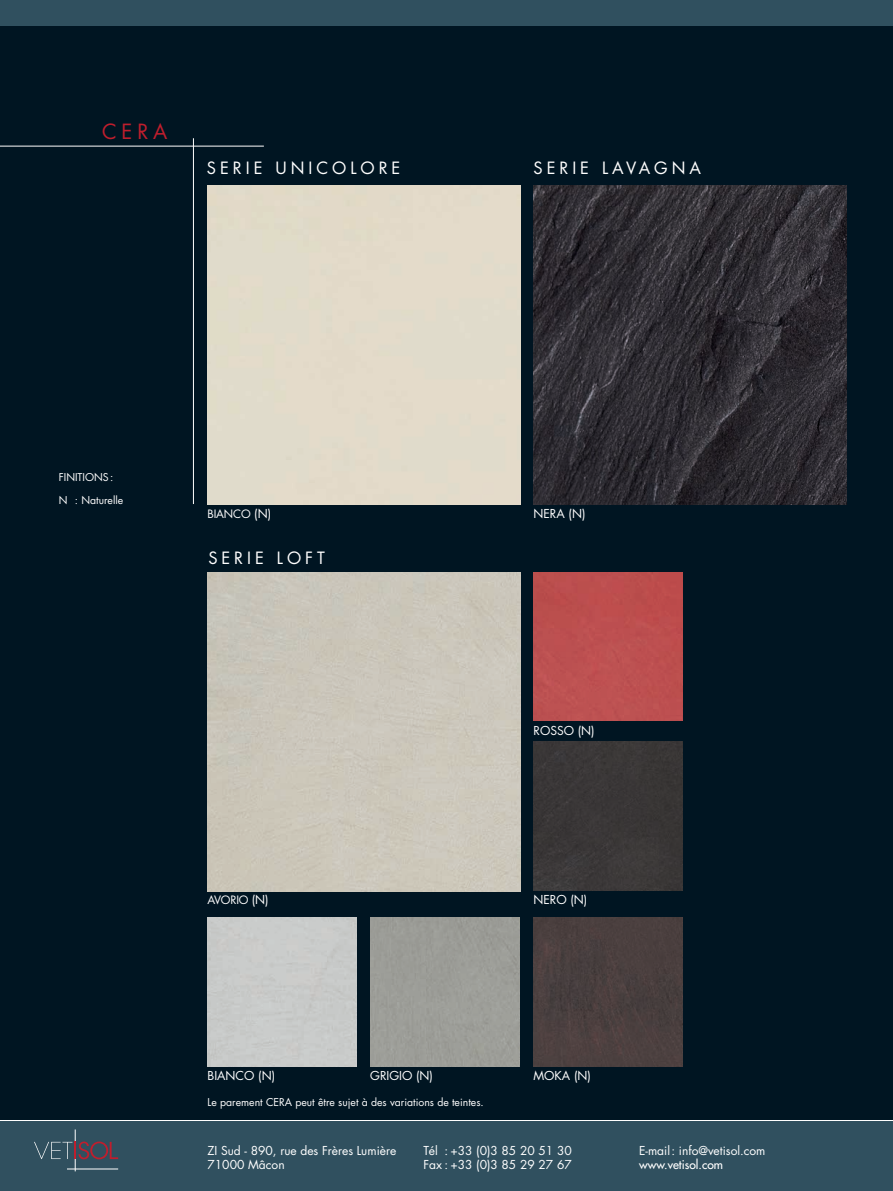
<style>
.page{position:relative;width:893px;height:1191px;background:#fff}
.page>*{position:absolute;margin:0;border:0;box-sizing:border-box;transform-origin:0 0}
.t1{font:20.4px "Futura";color:#bf1e2d}
.t2{font:16.5px "Futura";letter-spacing:.24em;color:#fff}
.t3{font:12px/14.4px "Futura";color:#fff}
.t4{font:12px "Futura";color:#fff}
.t5{font:11.25px "Futura";color:#fff}
.t6{font:10.5px/22.8px "Futura";color:#fff}
.s1{font-size:12px}
</style>
<div class="page">
<div style="left:0;top:0;width:893px;height:61px;background:#30505f"></div>
<div style="left:0;top:26px;width:893px;height:1093px;background:#001522"></div>
<div style="left:0;top:1121px;width:893px;height:70px;background:#30505f"></div>
<hr style="left:75px;top:1129px;width:1px;height:42px;background:#fff">
<svg style="left:34px;top:1141px;width:84px;height:18px"></svg>
<hr style="left:67px;top:1168px;width:51px;height:1px;background:#fff">
<hr style="left:0;top:146px;width:264px;height:1px;background:#fff">
<hr style="left:193px;top:138px;width:1px;height:366px;background:#fff">
<div style="left:208px;top:185px;width:312px;height:319px;background:#e2dbca"></div>
<img style="left:534px;top:185px;width:312px;height:319px">
<div style="left:208px;top:572px;width:312px;height:319px;background:#cbc6ba"></div>
<div style="left:370px;top:917px;width:149px;height:149px;background:#9c9d98"></div>
<div style="left:534px;top:741px;width:148px;height:149px;background:#3a3737"></div>
<div style="left:534px;top:572px;width:148px;height:149px;background:#bc4f50"></div>
<div style="left:534px;top:917px;width:148px;height:149px;background:#4a3f3f"></div>
<div style="left:208px;top:917px;width:148px;height:149px;background:#c9cac9"></div>
<h1 class="t1" style="left:102px;top:119px;width:18px">CERA</h1>
<h2 class="t2" style="left:207px;top:158px;width:12px">SERIE</h2>
<h2 class="t2" style="left:276px;top:158px;width:47px">UNICOLORE</h2>
<h2 class="t2" style="left:534px;top:158px;width:12px">SERIE</h2>
<h2 class="t2" style="left:602px;top:158px;width:100px">LAVAGNA</h2>
<p class="t6" style="left:59px;top:466px;width:22px">FINITIO</p>
<p class="t6" style="left:59px;top:466px;width:66px;text-indent:35px">NS :<br>N : Naturelle</p>
<p class="t5" style="left:208px;top:506px;width:65px">BIANCO <span class="s1">(N)</span></p>
<p class="t3" style="left:534px;top:506px;width:18px">NERA</p>
<p class="t3" style="left:569px;top:506px;width:18px">(N)</p>
<h2 class="t2" style="left:208px;top:548px;width:12px">SERIE</h2>
<h2 class="t2" style="left:277px;top:548px;width:13px">LOFT</h2>
<p class="t5" style="left:208px;top:892px;width:22px">AVORIO</p>
<p class="t3" style="left:252px;top:892px;width:18px">(N)</p>
<p class="t3" style="left:534px;top:723px;width:9px">ROSSO</p>
<p class="t3" style="left:578px;top:723px;width:18px">(N)</p>
<p class="t3" style="left:534px;top:892px;width:19px">NERO</p>
<p class="t3" style="left:570px;top:892px;width:18px">(N)</p>
<p class="t3" style="left:208px;top:1068px;width:69px">BIANCO (N)</p>
<p class="t3" style="left:370px;top:1068px;width:64px">GRIGIO (N)</p>
<p class="t6" style="left:207px;top:1091px;width:66px">Le parement CERA</p>
<p class="t6" style="left:295px;top:1091px;width:190px">peut être sujet à des variations de teintes.</p>
<p class="t3" style="left:534px;top:1068px;width:59px">MOKA (N)</p>
<p class="t3" style="left:208px;top:1143px;width:190px">ZI Sud - 890, rue des Frères Lumière<br>71000 Mâcon</p>
<p class="t3" style="left:423px;top:1143px;width:150px">Tél : +33 (0)3 85 20 51 30<br>Fax : +33 (0)3 85 29 27 67</p>
<p class="t3" style="left:639px;top:1143px;width:128px">E-mail: info@vetisol.com</p>
<p class="t4" style="left:639px;top:1157px;width:85px">www.vetisol.com</p>
</div>
